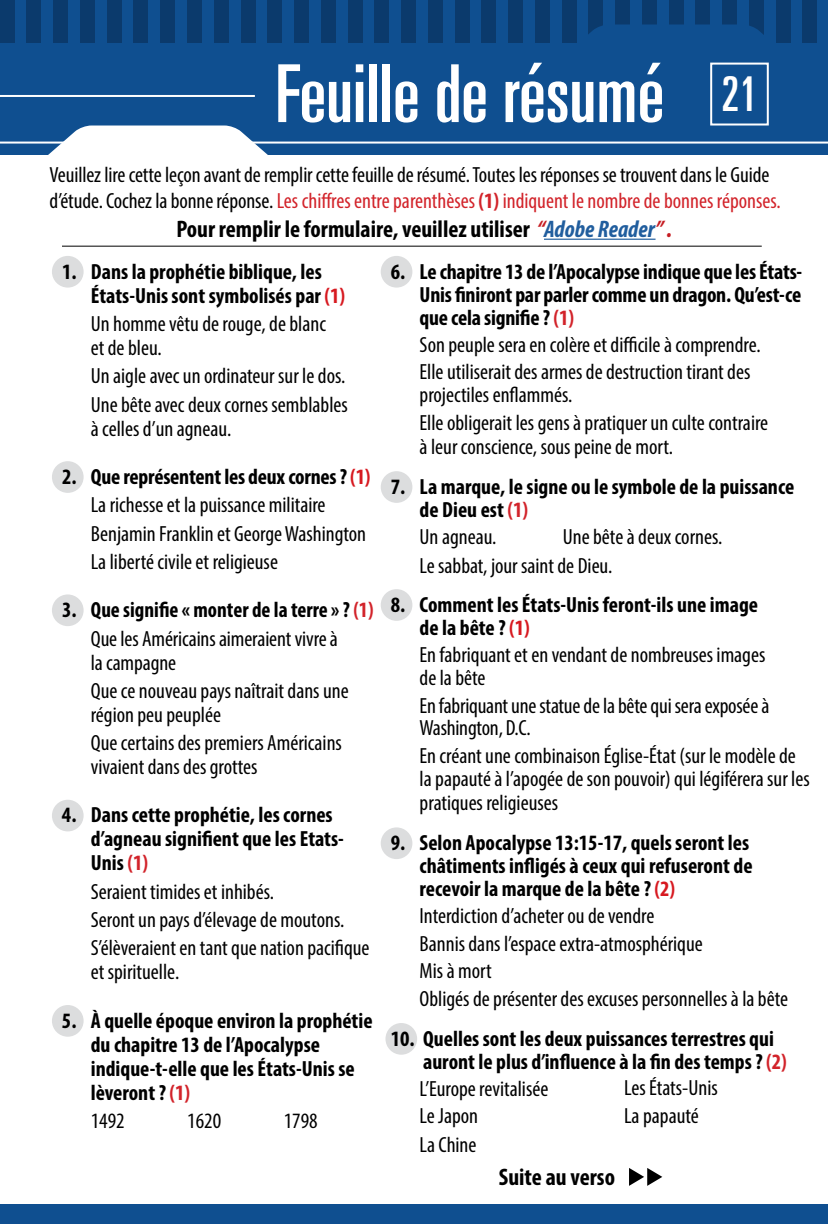
<style>
.page{position:relative;width:828px;height:1224px;background:#fff}
.page>*{position:absolute;margin:0;border:0;box-sizing:border-box;transform-origin:0 0}
.t1{font:ultra-condensed 80px "Univers";color:#fff}
.t2{font:700 condensed 24px "Myriad Pro";color:#000}
.t3{font:condensed 22px/28.4px "Myriad Pro";color:#000}
.t4{font:700 condensed 22px/23px "Myriad Pro";color:#000}
.s1{font-size:48px}
.s2{color:#d2232a}
.s3{font-weight:700;color:#d2232a}
.s4{font-style:italic;color:#c61d23}
.s5{font-style:italic;color:#215e9e}
.s6{color:#d71920}
.s7{font-weight:700}
.s8{font-weight:700;color:#d71920}
</style>
<div class="page">
<div style="left:0;top:0;width:828px;height:59px;background:#0f4f90"></div>
<div style="left:0;top:0;width:14px;height:45px;background:#0b3a6c"></div>
<div style="left:107px;top:0;width:14px;height:45px;background:#0b3a6c"></div>
<div style="left:214px;top:0;width:14px;height:45px;background:#0b3a6c"></div>
<div style="left:321px;top:0;width:14px;height:45px;background:#0b3a6c"></div>
<div style="left:27px;top:0;width:14px;height:45px;background:#0b3a6c"></div>
<div style="left:134px;top:0;width:14px;height:45px;background:#0b3a6c"></div>
<div style="left:241px;top:0;width:14px;height:45px;background:#0b3a6c"></div>
<div style="left:348px;top:0;width:14px;height:45px;background:#0b3a6c"></div>
<div style="left:54px;top:0;width:14px;height:45px;background:#0b3a6c"></div>
<div style="left:161px;top:0;width:14px;height:45px;background:#0b3a6c"></div>
<div style="left:268px;top:0;width:14px;height:45px;background:#0b3a6c"></div>
<div style="left:375px;top:0;width:14px;height:45px;background:#0b3a6c"></div>
<div style="left:80px;top:0;width:15px;height:45px;background:#0b3a6c"></div>
<div style="left:187px;top:0;width:15px;height:45px;background:#0b3a6c"></div>
<div style="left:294px;top:0;width:15px;height:45px;background:#0b3a6c"></div>
<div style="left:401px;top:0;width:15px;height:45px;background:#0b3a6c"></div>
<div style="left:428px;top:0;width:15px;height:45px;background:#0b3a6c"></div>
<div style="left:535px;top:0;width:15px;height:45px;background:#0b3a6c"></div>
<div style="left:642px;top:0;width:15px;height:45px;background:#0b3a6c"></div>
<div style="left:749px;top:0;width:15px;height:45px;background:#0b3a6c"></div>
<div style="left:455px;top:0;width:14px;height:45px;background:#0b3a6c"></div>
<div style="left:562px;top:0;width:14px;height:45px;background:#0b3a6c"></div>
<div style="left:669px;top:0;width:14px;height:45px;background:#0b3a6c"></div>
<div style="left:776px;top:0;width:14px;height:45px;background:#0b3a6c"></div>
<div style="left:482px;top:0;width:14px;height:45px;background:#0b3a6c"></div>
<div style="left:589px;top:0;width:14px;height:45px;background:#0b3a6c"></div>
<div style="left:696px;top:0;width:14px;height:45px;background:#0b3a6c"></div>
<div style="left:803px;top:0;width:14px;height:45px;background:#0b3a6c"></div>
<div style="left:508px;top:0;width:15px;height:45px;background:#0b3a6c"></div>
<div style="left:615px;top:0;width:15px;height:45px;background:#0b3a6c"></div>
<div style="left:722px;top:0;width:15px;height:45px;background:#0b3a6c"></div>
<div style="left:0;top:44px;width:828px;height:1180px;background:#0f4f90"></div>
<svg style="left:535px;top:24px;width:282px;height:39px"></svg>
<svg style="left:6px;top:126px;width:304px;height:30px"></svg>
<div style="left:0;top:156px;width:828px;height:1048px;background:#fff"></div>
<div style="left:52px;top:256px;width:32px;height:32px;background:#dcddde;border-radius:50%"></div>
<div style="left:52px;top:461px;width:32px;height:32px;background:#dcddde;border-radius:50%"></div>
<div style="left:52px;top:594px;width:32px;height:32px;background:#dcddde;border-radius:50%"></div>
<div style="left:52px;top:800px;width:32px;height:31px;background:#dcddde;border-radius:50%"></div>
<div style="left:52px;top:1005px;width:32px;height:32px;background:#dcddde;border-radius:50%"></div>
<hr style="left:0;top:142px;width:828px;height:2px;background:#fff">
<hr style="left:62px;top:246px;width:700px;height:1px;background:#000">
<div style="left:710px;top:63px;width:59px;height:63px;border:2px solid #fff"></div>
<hr style="left:0;top:95px;width:255px;height:2px;background:#fff">
<div style="left:381px;top:256px;width:31px;height:32px;background:#dcddde;border-radius:50%"></div>
<div style="left:381px;top:471px;width:31px;height:32px;background:#dcddde;border-radius:50%"></div>
<div style="left:381px;top:589px;width:31px;height:32px;background:#dcddde;border-radius:50%"></div>
<div style="left:381px;top:827px;width:31px;height:32px;background:#dcddde;border-radius:50%"></div>
<div style="left:385px;top:1023px;width:32px;height:32px;background:#dcddde;border-radius:50%"></div>
<svg style="left:629px;top:1168px;width:33px;height:18px"></svg>
<hr style="left:544px;top:239px;width:112px;height:1px;background:#215e9e">
<h1 class="t1" style="left:275px;top:48px;width:484px">Feuille de résumé <span class="s1">21</span></h1>
<p class="t3" style="left:50px;top:161px;width:733px;line-height:26.4px">Veuillez lire cette leçon avant de remplir cette feuille de résumé. Toutes les réponses se trouvent dans le Guide d’étude. Cochez la bonne réponse. <span class="s2">Les chiffres entre parenthèses</span> <span class="s3">(1)</span> <span class="s2">indiquent le nombre de bonnes réponses.</span></p>
<p class="t2" style="left:176px;top:214px;width:497px">Pour remplir le formulaire, veuillez utiliser <span class="s4">“</span><span class="s5">Adobe Reader</span><span class="s4">” .</span></p>
<p class="t4" style="left:91px;top:259px;width:256px;line-height:24px;text-indent:-29px">1. Dans la prophétie biblique, les<br>États-Unis sont symbolisés par <span class="s6">(1)</span></p>
<p class="t3" style="left:91px;top:311px;width:237px;line-height:24px">Un homme vêtu de rouge, de blanc et de bleu.</p>
<p class="t3" style="left:91px;top:362px;width:259px">Un aigle avec un ordinateur sur le dos.<br>Une bête avec deux cornes semblables</p>
<p class="t3" style="left:91px;top:414px;width:142px">à celles d’un agneau.</p>
<p class="t3" style="left:91px;top:462px;width:281px;text-indent:-29px"><span class="s7">2. Que représentent les deux cornes ?</span> <span class="s8">(1)<br></span>La richesse et la puissance militaire Benjamin Franklin et George Washington La liberté civile et religieuse</p>
<p class="t3" style="left:62px;top:595px;width:313px;text-align:center"><span class="s7">3. Que signifie « monter de la terre » ?</span> <span class="s3">(1)<br></span>Que les Américains aimeraient vivre à</p>
<p class="t3" style="left:91px;top:648px;width:259px">la campagne<br>Que ce nouveau pays naîtrait dans une</p>
<p class="t3" style="left:91px;top:700px;width:253px">région peu peuplée<br>Que certains des premiers Américains</p>
<p class="t3" style="left:91px;top:752px;width:168px">vivaient dans des grottes</p>
<p class="t4" style="left:91px;top:803px;width:255px;line-height:24px;text-indent:-29px">4. Dans cette prophétie, les cornes d’agneau signifient que les Etats-<br>Unis <span class="s2">(1)</span></p>
<p class="t3" style="left:91px;top:877px;width:280px">Seraient timides et inhibés.<br>Seront un pays d’élevage de moutons.<br>S’élèveraient en tant que nation pacifique</p>
<p class="t3" style="left:91px;top:958px;width:90px">et spirituelle.</p>
<p class="t4" style="left:91px;top:1008px;width:283px;line-height:24px;text-indent:-29px">5. À quelle époque environ la prophétie du chapitre 13 de l’Apocalypse indique-t-elle que les États-Unis se lèveront ? <span class="s2">(1)</span></p>
<p class="t3" style="left:91px;top:1106px;width:35px">1492</p>
<p class="t3" style="left:187px;top:1106px;width:35px">1620</p>
<p class="t3" style="left:284px;top:1106px;width:35px">1798</p>
<p class="t4" style="left:420px;top:259px;width:384px;text-align:justify;text-indent:-29px">6. Le chapitre 13 de l’Apocalypse indique que les États-Unis finiront par parler comme un dragon. Qu’est-ce que cela signifie ? <span class="s2">(1)</span></p>
<p class="t3" style="left:420px;top:331px;width:343px;line-height:27.4px">Son peuple sera en colère et difficile à comprendre.<br>Elle utiliserait des armes de destruction tirant des</p>
<p class="t3" style="left:420px;top:381px;width:350px;line-height:27.4px">projectiles enflammés.<br>Elle obligerait les gens à pratiquer un culte contraire</p>
<p class="t3" style="left:420px;top:432px;width:255px">à leur conscience, sous peine de mort.</p>
<p class="t4" style="left:420px;top:475px;width:376px;text-indent:-29px">7. La marque, le signe ou le symbole de la puissance de Dieu est <span class="s2">(1)</span></p>
<p class="t3" style="left:420px;top:523px;width:78px">Un agneau.</p>
<p class="t3" style="left:420px;top:523px;width:304px;text-indent:143px">Une bête à deux cornes.<br>Le sabbat, jour saint de Dieu.</p>
<p class="t4" style="left:420px;top:593px;width:340px;text-indent:-29px">8. Comment les États-Unis feront-ils une image de la bête ? <span class="s6">(1)</span></p>
<p class="t3" style="left:420px;top:643px;width:347px;line-height:23px">En fabriquant et en vendant de nombreuses images de la bête</p>
<p class="t3" style="left:420px;top:693px;width:351px;line-height:23px">En fabriquant une statue de la bête qui sera exposée à<br>Washington, D.C.</p>
<p class="t3" style="left:420px;top:744px;width:392px;line-height:23.4px">En créant une combinaison Église-État (sur le modèle de la papauté à l’apogée de son pouvoir) qui légiférera sur les pratiques religieuses</p>
<p class="t4" style="left:420px;top:831px;width:334px;text-indent:-29px">9. Selon Apocalypse 13:15-17, quels seront les châtiments infligés à ceux qui refuseront de recevoir la marque de la bête ? <span class="s6">(2)</span></p>
<p class="t3" style="left:420px;top:902px;width:370px;line-height:27.6px">Interdiction d’acheter ou de vendre<br>Bannis dans l’espace extra-atmosphérique<br>Mis à mort<br>Obligés de présenter des excuses personnelles à la bête</p>
<p class="t4" style="left:423px;top:1026px;width:365px;text-indent:-32px">10. Quelles sont les deux puissances terrestres qui auront le plus d’influence à la fin des temps ? <span class="s2">(2)</span></p>
<p class="t3" style="left:420px;top:1075px;width:130px;line-height:27.8px">L’Europe revitalisée<br>Le Japon<br>La Chine</p>
<p class="t3" style="left:624px;top:1073px;width:95px">Les États-Unis<br>La papauté</p>
<p class="t2" style="left:499px;top:1162px;width:118px">Suite au verso</p>
</div>
